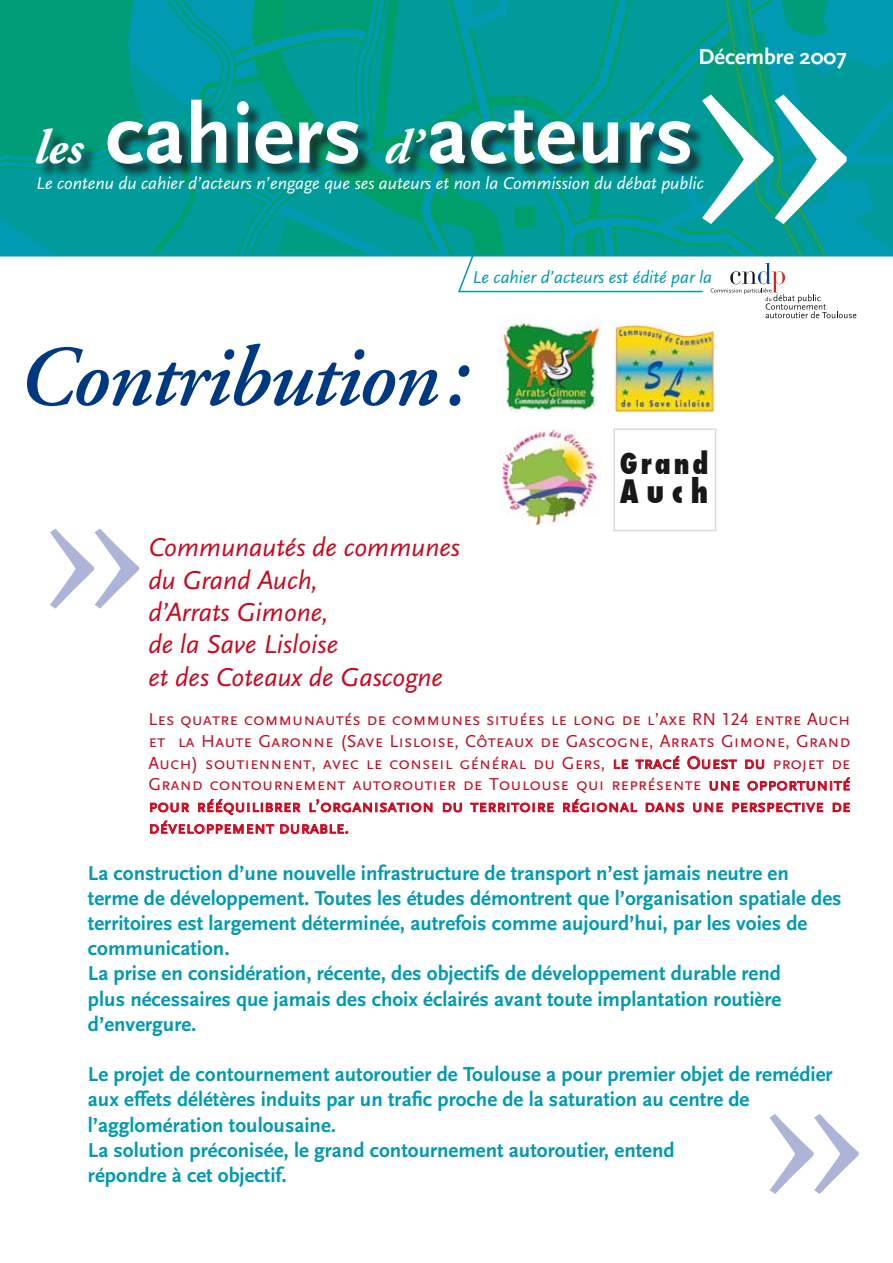
<style>
.page{position:relative;width:893px;height:1263px;background:#fff}
.page>*{position:absolute;margin:0;border:0;box-sizing:border-box;transform-origin:0 0}
.t1{font:700 86.55px "Scala Sans";letter-spacing:.005em;color:#fff}
.t2{font:italic 600 85.5px "Adobe Garamond";letter-spacing:-.02em;color:#003882}
.t3{font:800 condensed 31.5px "Futura";color:#1a171b}
.t4{font:800 condensed 28.5px "Futura";letter-spacing:.1em;color:#1a171b}
.t5{font:italic 27px/32.4px "Scala Sans";color:#cc071e}
.t6{font:700 22.5px "Scala Sans";color:#fff}
.t7{font:700 21px/25.2px "Scala Sans";color:#009ab1}
.t8{font:18px/21.6px "Scala Sans Caps";color:#cc071e;text-align:justify}
.t9{font:italic 18px "Scala Sans";color:#fff}
.t10{font:italic 18px "Scala Sans";color:#009ab1}
.s1{font-family:"Adobe Garamond Bold Italic Os F";font-weight:400;font-size:48.45px}
</style>
<div class="page">
<svg style="left:614px;top:759px;width:14px;height:10px"></svg>
<svg style="left:635px;top:755px;width:45px;height:14px"></svg>
<svg style="left:687px;top:756px;width:50px;height:13px"></svg>
<svg style="left:745px;top:759px;width:19px;height:10px"></svg>
<svg style="left:709px;top:781px;width:31px;height:10px"></svg>
<svg style="left:747px;top:777px;width:103px;height:14px"></svg>
<svg style="left:443px;top:802px;width:19px;height:11px"></svg>
<svg style="left:470px;top:802px;width:84px;height:11px"></svg>
<svg style="left:563px;top:798px;width:74px;height:15px"></svg>
<svg style="left:645px;top:802px;width:40px;height:11px"></svg>
<svg style="left:693px;top:802px;width:30px;height:11px"></svg>
<svg style="left:732px;top:802px;width:91px;height:11px"></svg>
<svg style="left:832px;top:802px;width:18px;height:10px"></svg>
<svg style="left:150px;top:798px;width:283px;height:37px"></svg>
<svg style="left:50px;top:528px;width:89px;height:81px"></svg>
<svg style="left:770px;top:1114px;width:89px;height:80px"></svg>
<img style="left:500px;top:317px;width:101px;height:98px">
<svg style="left:0;top:0;width:893px;height:256px;background:#009b94"></svg>
<div style="left:37px;top:100px;width:670px;height:80px;background:#1a171b;opacity:.75"></div>
<svg style="left:702px;top:94px;width:145px;height:130px"></svg>
<svg style="left:711px;top:263px;width:145px;height:55px"></svg>
<hr style="left:459px;top:291px;width:243px;height:1px;background:#009ab1">
<svg style="left:457px;top:255px;width:17px;height:38px"></svg>
<img style="left:614px;top:324px;width:101px;height:88px">
<img style="left:500px;top:429px;width:101px;height:97px">
<div style="left:613px;top:428px;width:103px;height:103px;border:2px solid #d9dadb"></div>
<p class="t6" style="left:698px;top:44px;width:150px">Décembre 2007</p>
<h1 class="t1" style="left:35px;top:88px;width:661px"><span class="s1">les</span> cahiers <span class="s1">d’</span>acteurs</h1>
<p class="t9" style="left:36px;top:173px;width:669px">Le contenu du cahier d’acteurs n’engage que ses auteurs et non la Commission du débat public</p>
<p class="t10" style="left:472px;top:268px;width:241px">Le cahier d’acteurs est édité par la</p>
<h2 class="t2" style="left:18px;top:331px;width:451px">Contribution :</h2>
<h3 class="t4" style="left:620px;top:444px;width:90px">Grand</h3>
<h3 class="t3" style="left:620px;top:470px;width:90px">Auch</h3>
<p class="t5" style="left:148px;top:532px;width:313px">Communautés de communes du Grand Auch,<br>d’Arrats Gimone,<br>de la Save Lisloise<br>et des Coteaux de Gascogne</p>
<p class="t8" style="left:148px;top:709px;width:704px">Les quatre communautés de communes situées le long de l’axe RN 124 entre Auch et la Haute Garonne (Save Lisloise, Côteaux de Gascogne, Arrats Gimone, Grand Auch) soutiennent, avec le conseil général du Gers, le tracé Ouest du projet de Grand contournement autoroutier de Toulouse qui représente une opportunité pour rééquilibrer l’organisation du territoire régional dans une perspective de développement durable.</p>
<p class="t7" style="left:88px;top:861px;width:755px">La construction d’une nouvelle infrastructure de transport n’est jamais neutre en terme de développement. Toutes les études démontrent que l’organisation spatiale des territoires est largement déterminée, autrefois comme aujourd’hui, par les voies de communication.<br>La prise en considération, récente, des objectifs de développement durable rend<br>plus nécessaires que jamais des choix éclairés avant toute implantation routière d’envergure.</p>
<p class="t7" style="left:88px;top:1062px;width:746px">Le projet de contournement autoroutier de Toulouse a pour premier objet de remédier aux effets délétères induits par un trafic proche de la saturation au centre de l’agglomération toulousaine.<br>La solution préconisée, le grand contournement autoroutier, entend<br>répondre à cet objectif.</p>
</div>
